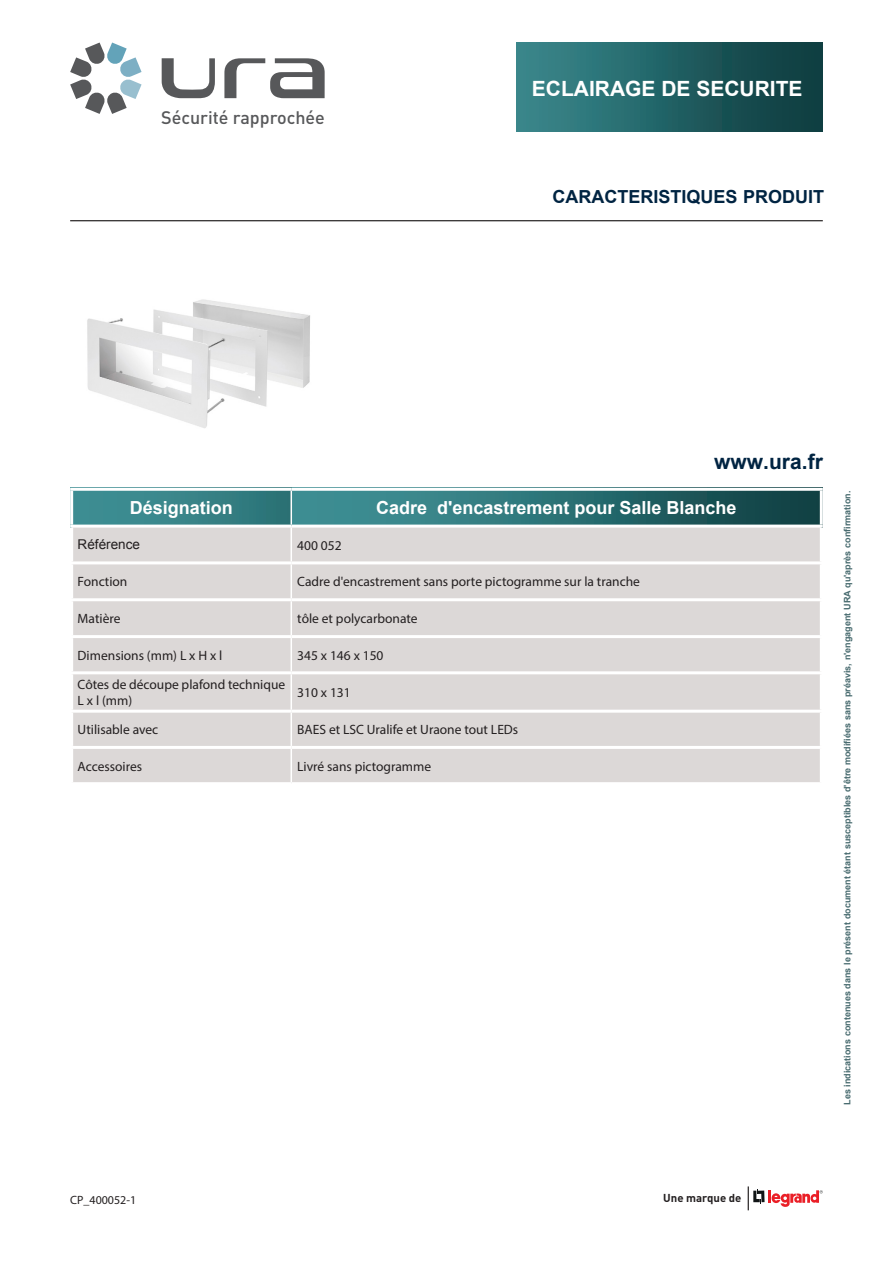
<style>
.page{position:relative;width:893px;height:1263px;background:#fff}
.page>*{position:absolute;margin:0;border:0;box-sizing:border-box;transform-origin:0 0}
.t1{font:700 21px "Arial";color:#fff}
.t2{font:700 21px "Arial";color:#002442}
.t3{font:700 18px "Arial";color:#fff}
.t4{font:700 18px "Arial";color:#002442}
.t5{font:500 17.85px "DIN Pro";color:#57585a}
.t6{font:13.5px/16.2px "Myriad Pro";color:#231f20}
.t7{font:13.5px "Arial";color:#231f20}
.t8{font:12px "Myriad Pro";color:#231f20}
.t9{font:700 11.4px "DIN Pro";color:#231f20}
.t10{font:700 9px "Arial";color:#486b6f}
</style>
<div class="page">
<hr style="left:70px;top:220px;width:753px;height:1px;background:#231f20">
<svg style="left:748px;top:1186px;width:75px;height:24px"></svg>
<svg style="left:162px;top:58px;width:53px;height:40px"></svg>
<svg style="left:70px;top:43px;width:72px;height:71px"></svg>
<svg style="left:224px;top:58px;width:101px;height:40px"></svg>
<div style="left:517px;top:43px;width:306px;height:89px;background:linear-gradient(to right,#3a898e,#0b393c)"></div>
<img style="left:87px;top:299px;width:223px;height:129px">
<svg style="left:293px;top:491px;width:527px;height:34px;background:#2c6f72"></svg>
<svg style="left:73px;top:491px;width:218px;height:34px;background:#398488"></svg>
<div style="left:73px;top:528px;width:747px;height:254px;background:#dcd8d7"></div>
<hr style="left:291px;top:528px;width:1px;height:33px;background:#fff">
<hr style="left:291px;top:564px;width:1px;height:34px;background:#fff">
<hr style="left:291px;top:601px;width:1px;height:34px;background:#fff">
<hr style="left:291px;top:638px;width:1px;height:33px;background:#fff">
<hr style="left:291px;top:674px;width:1px;height:36px;background:#fff">
<hr style="left:291px;top:713px;width:1px;height:33px;background:#fff">
<hr style="left:291px;top:749px;width:1px;height:33px;background:#fff">
<hr style="left:70px;top:561px;width:221px;height:3px;background:#fff">
<hr style="left:291px;top:561px;width:532px;height:3px;background:#fff">
<hr style="left:70px;top:598px;width:221px;height:3px;background:#fff">
<hr style="left:291px;top:598px;width:532px;height:3px;background:#fff">
<hr style="left:70px;top:635px;width:221px;height:3px;background:#fff">
<hr style="left:291px;top:635px;width:532px;height:3px;background:#fff">
<hr style="left:70px;top:671px;width:221px;height:3px;background:#fff">
<hr style="left:291px;top:671px;width:532px;height:3px;background:#fff">
<hr style="left:70px;top:710px;width:221px;height:3px;background:#fff">
<hr style="left:291px;top:710px;width:532px;height:3px;background:#fff">
<hr style="left:70px;top:746px;width:221px;height:3px;background:#fff">
<hr style="left:291px;top:746px;width:532px;height:3px;background:#fff">
<h3 class="t5" style="left:161px;top:103px;width:165px">Sécurité rapprochée</h3>
<h1 class="t1" style="left:532px;top:74px;width:272px">ECLAIRAGE DE SECURITE</h1>
<h2 class="t4" style="left:553px;top:185px;width:273px">CARACTERISTIQUES PRODUIT</h2>
<h1 class="t2" style="left:714px;top:448px;width:110px">www.ura.fr</h1>
<p class="t3" style="left:130px;top:496px;width:105px">Désignation</p>
<p class="t3" style="left:376px;top:496px;width:362px">Cadre d'encastrement pour Salle Blanche</p>
<p class="t7" style="left:78px;top:536px;width:64px">Référence</p>
<p class="t6" style="left:297px;top:537px;width:46px">400 052</p>
<p class="t6" style="left:78px;top:573px;width:51px">Fonction</p>
<p class="t6" style="left:297px;top:573px;width:344px">Cadre d'encastrement sans porte pictogramme sur la tranche</p>
<p class="t6" style="left:78px;top:610px;width:44px">Matière</p>
<p class="t6" style="left:297px;top:610px;width:122px">tôle et polycarbonate</p>
<p class="t6" style="left:78px;top:647px;width:146px">Dimensions (mm) L x H x l</p>
<p class="t6" style="left:297px;top:647px;width:88px">345 x 146 x 150</p>
<p class="t6" style="left:78px;top:676px;width:209px">Côtes de découpe plafond technique<br>L x l (mm)</p>
<p class="t6" style="left:297px;top:684px;width:55px">310 x 131</p>
<p class="t6" style="left:78px;top:721px;width:82px">Utilisable avec</p>
<p class="t6" style="left:297px;top:721px;width:223px">BAES et LSC Uralife et Uraone tout LEDs</p>
<p class="t6" style="left:78px;top:758px;width:66px">Accessoires</p>
<p class="t6" style="left:297px;top:758px;width:135px">Livré sans pictogramme</p>
<p class="t10" style="left:841px;top:1105px;width:616px;rotate:-90deg">Les indications contenues dans le présent document étant susceptibles d'être modifiées sans préavis, n'engagent URA qu'après confirmation.</p>
<p class="t8" style="left:70px;top:1192px;width:68px">CP_400052-1</p>
<p class="t9" style="left:663px;top:1188px;width:80px">Une marque de</p>
</div>
